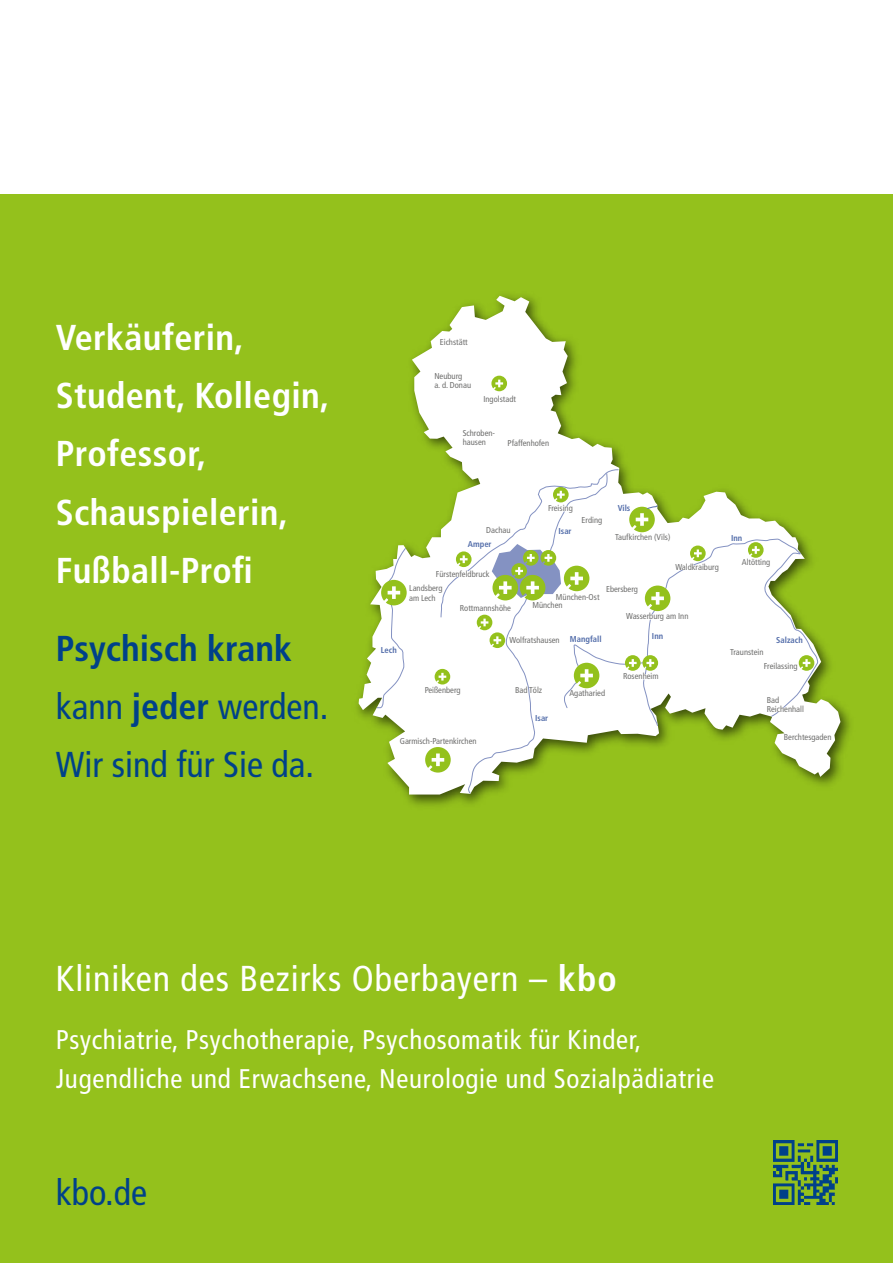
<style>
.page{position:relative;width:893px;height:1263px;background:#fff}
.page>*{position:absolute;margin:0;border:0;box-sizing:border-box;transform-origin:0 0}
.t1{font:700 condensed 36px/58.3px "Frutiger LT Com";letter-spacing:.01em;color:#fff}
.t2{font:condensed 36px/58.3px "Frutiger LT Com";color:#004189}
.t3{font:condensed 36px "Frutiger LT Com";letter-spacing:.025em;color:#fff}
.t4{font:condensed 27px/38.8px "Frutiger LT Com";letter-spacing:.025em;color:#fff}
.t5{font:condensed 8.55px/9px "Frutiger LT Com";color:#6f6f6e}
.t6{font:700 condensed 8.55px "Frutiger LT Com";color:#546eaa}
.s1{font-weight:700}
</style>
<div class="page">
<div style="left:0;top:194px;width:893px;height:49px;background:#94c11c"></div>
<div style="left:0;top:221px;width:893px;height:1042px;background:#94c11c"></div>
<img style="left:357px;top:295px;width:493px;height:511px">
<svg style="left:359px;top:296px;width:481px;height:498px"></svg>
<svg style="left:491px;top:376px;width:16px;height:15px"></svg>
<svg style="left:425px;top:747px;width:26px;height:25px"></svg>
<svg style="left:467px;top:727px;width:141px;height:67px"></svg>
<svg style="left:376px;top:547px;width:31px;height:162px"></svg>
<svg style="left:435px;top:469px;width:383px;height:258px;background:#e4edcf"></svg>
<img style="left:773px;top:1141px;width:64px;height:63px">
<h1 class="t1" style="left:56px;top:308px;width:275px">Verkäuferin,<br>Student, Kollegin,<br>Professor,<br>Schauspielerin,<br>Fußball-Profi</h1>
<h1 class="t2" style="left:56px;top:619px;width:274px"><span class="s1">Psychisch krank </span>kann <span class="s1">jeder</span> werden.<br>Wir sind für Sie da.</h1>
<p class="t5" style="left:440px;top:337px;width:29px">Eichstätt</p>
<p class="t5" style="left:434px;top:372px;width:38px">Neuburg<br>a. d. Donau</p>
<p class="t5" style="left:483px;top:394px;width:34px">Ingolstadt</p>
<p class="t5" style="left:463px;top:429px;width:34px">Schroben&shy;hausen</p>
<p class="t5" style="left:508px;top:439px;width:43px">Pfaffenhofen</p>
<p class="t5" style="left:486px;top:526px;width:26px">Dachau</p>
<p class="t6" style="left:468px;top:539px;width:25px">Amper</p>
<p class="t5" style="left:436px;top:570px;width:55px">Fürstenfeldbruck</p>
<p class="t5" style="left:409px;top:584px;width:35px">Landsberg am Lech</p>
<p class="t5" style="left:460px;top:604px;width:53px">Rottmannshöhe</p>
<p class="t5" style="left:548px;top:504px;width:26px">Freising</p>
<p class="t6" style="left:558px;top:526px;width:15px">Isar</p>
<p class="t5" style="left:582px;top:515px;width:22px">Erding</p>
<p class="t6" style="left:618px;top:503px;width:14px">Vils</p>
<p class="t5" style="left:615px;top:533px;width:57px">Taufkirchen (Vils)</p>
<p class="t5" style="left:675px;top:562px;width:45px">Waldkraiburg</p>
<p class="t5" style="left:606px;top:584px;width:33px">Ebersberg</p>
<p class="t5" style="left:556px;top:592px;width:45px">München-Ost</p>
<p class="t5" style="left:532px;top:601px;width:32px">München</p>
<p class="t5" style="left:626px;top:612px;width:64px">Wasserburg am Inn</p>
<p class="t6" style="left:381px;top:645px;width:18px">Lech</p>
<p class="t5" style="left:509px;top:635px;width:52px">Wolfratshausen</p>
<p class="t6" style="left:570px;top:633px;width:33px">Mangfall</p>
<p class="t5" style="left:425px;top:686px;width:37px">Peißenberg</p>
<p class="t5" style="left:515px;top:685px;width:29px">Bad Tölz</p>
<p class="t5" style="left:400px;top:736px;width:78px">Garmisch-Partenkirchen</p>
<p class="t6" style="left:535px;top:713px;width:15px">Isar</p>
<p class="t5" style="left:569px;top:689px;width:37px">Agatharied</p>
<p class="t6" style="left:652px;top:631px;width:13px">Inn</p>
<p class="t5" style="left:623px;top:672px;width:37px">Rosenheim</p>
<p class="t6" style="left:731px;top:533px;width:13px">Inn</p>
<p class="t5" style="left:742px;top:558px;width:30px">Altötting</p>
<p class="t5" style="left:730px;top:648px;width:35px">Traunstein</p>
<p class="t6" style="left:776px;top:635px;width:28px">Salzach</p>
<p class="t5" style="left:764px;top:662px;width:35px">Freilassing</p>
<p class="t5" style="left:767px;top:695px;width:14px">Bad</p>
<p class="t5" style="left:767px;top:704px;width:39px">Reichenhall</p>
<p class="t5" style="left:784px;top:732px;width:49px">Berchtesgaden</p>
<h1 class="t3" style="left:56px;top:957px;width:562px">Kliniken des Bezirks Oberbayern – <span class="s1">kbo</span></h1>
<h2 class="t4" style="left:56px;top:1020px;width:660px">Psychiatrie, Psychotherapie, Psychosomatik für Kinder,<br>Jugendliche und Erwachsene, Neurologie und Sozialpädiatrie</h2>
<h1 class="t2" style="left:56px;top:1163px;width:93px">kbo.de</h1>
</div>
